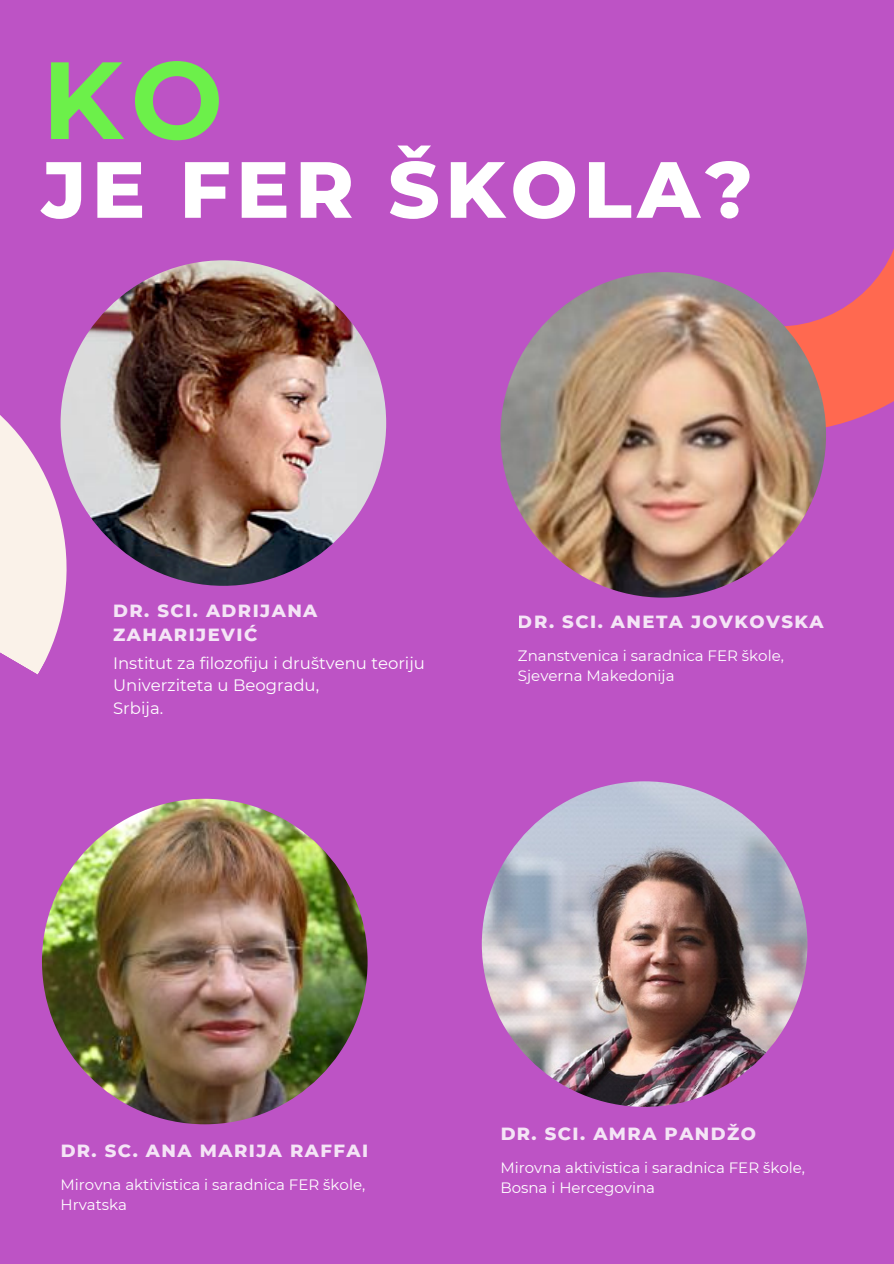
<style>
.page{position:relative;width:894px;height:1264px;background:#fff}
.page>*{position:absolute;margin:0;border:0;box-sizing:border-box;transform-origin:0 0}
.t1{font:700 109.5px "Montserrat";color:#6cf04a}
.t2{font:800 79.5px "Montserrat";letter-spacing:.07em;color:#fff}
.t3{font:800 18px/24.8px "Montserrat";letter-spacing:.08em;color:#fff}
.t4{font:16.5px/22.5px "Montserrat";color:#fff}
.t5{font:15px "Montserrat";color:#fff}
</style>
<div class="page">
<div style="left:0;top:0;width:893px;height:1263px;background:#bd53c5"></div>
<img style="left:61px;top:260px;width:325px;height:326px;border-radius:50%">
<img style="left:42px;top:798px;width:325px;height:326px;border-radius:50%">
<img style="left:481px;top:781px;width:326px;height:325px;border-radius:50%">
<svg style="left:0;top:387px;width:144px;height:287px"></svg>
<svg style="left:777px;top:251px;width:116px;height:181px"></svg>
<img style="left:500px;top:272px;width:325px;height:325px;border-radius:50%">
<p class="t1" style="left:42px;top:33px;width:183px">KO</p>
<p class="t2" style="left:42px;top:141px;width:712px">JE FER ŠKOLA?</p>
<p class="t3" style="left:113px;top:598px;width:206px">DR. SCI. ADRIJANA<br>ZAHARIJEVIĆ</p>
<p class="t4" style="left:113px;top:651px;width:313px">Institut za filozofiju i društvenu teoriju<br>Univerziteta u Beogradu,<br>Srbija.</p>
<p class="t3" style="left:518px;top:609px;width:307px">DR. SCI. ANETA JOVKOVSKA</p>
<p class="t5" style="left:518px;top:646px;width:267px">Znanstvenica i saradnica FER škole,</p>
<h2 class="t5" style="left:518px;top:667px;width:158px">Sjeverna Makedonija</h2>
<p class="t3" style="left:61px;top:1138px;width:309px">DR. SC. ANA MARIJA RAFFAI</p>
<p class="t5" style="left:61px;top:1175px;width:306px">Mirovna aktivistica i saradnica FER škole,</p>
<h2 class="t5" style="left:61px;top:1195px;width:68px">Hrvatska</h2>
<p class="t3" style="left:500px;top:1121px;width:257px">DR. SCI. AMRA PANDŽO</p>
<h2 class="t5" style="left:500px;top:1158px;width:306px">Mirovna aktivistica i saradnica FER škole,</h2>
<p class="t5" style="left:500px;top:1178px;width:156px">Bosna i Hercegovina</p>
</div>
